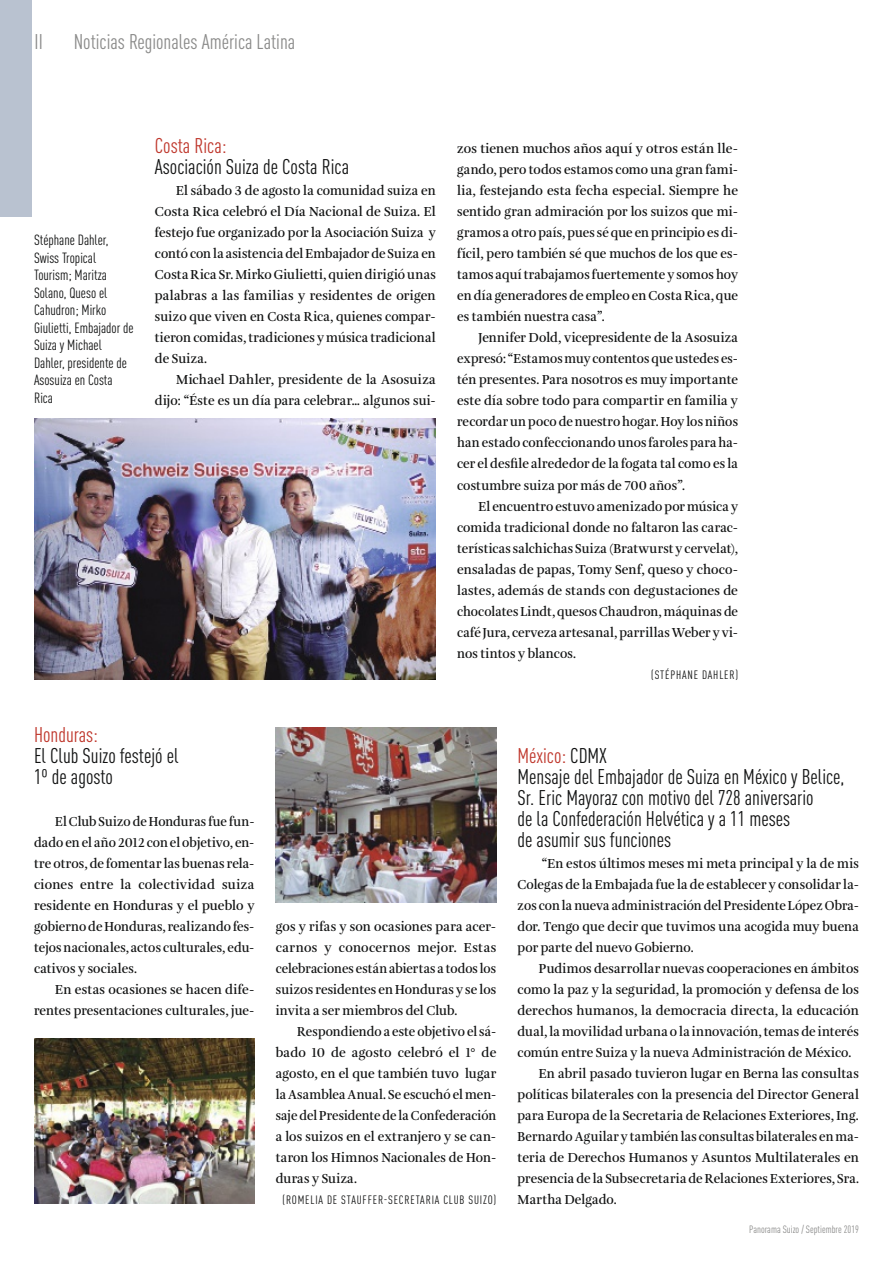
<style>
.page{position:relative;width:893px;height:1263px;background:#fff}
.page>*{position:absolute;margin:0;border:0;box-sizing:border-box;transform-origin:0 0}
.t1{font:condensed 21px/21px "DINOT";color:#111212}
.t2{font:condensed 21px "DINOT";color:#8a8a89}
.t3{font:condensed 21px "DINOT";color:#bf372c}
.t4{font:condensed 14.7px/17.5px "DINOT";color:#111212}
.t5{font:600 13.5px/21px "Amalia Pro";letter-spacing:.01em;color:#111212;text-align:justify;scale:.95 1}
.t6{font:600 13.5px/21px "Amalia Pro";letter-spacing:.01em;color:#111212;text-align:right}
.t7{font:600 13.5px/21px "Amalia Pro";letter-spacing:.01em;color:#111212;text-align:justify;scale:.94 1}
.t8{font:600 13.5px/21px "Amalia Pro";letter-spacing:.01em;color:#111212;text-align:justify;scale:.96 1}
.t9{font:condensed 12px "DINOT";letter-spacing:.07em;color:#111212}
.t10{font:condensed 10.5px "DINOT";color:#8a8a89}
.s1{color:#bf372c}
</style>
<div class="page">
<div style="left:0;top:0;width:32px;height:216px;background:#b9c2d0"></div>
<img style="left:34px;top:418px;width:402px;height:261px">
<img style="left:34px;top:1039px;width:221px;height:164px">
<img style="left:276px;top:727px;width:220px;height:175px">
<h1 class="t2" style="left:35px;top:30px;width:10px">II</h1>
<h1 class="t2" style="left:74px;top:30px;width:223px">Noticias Regionales América Latina</h1>
<p class="t4" style="left:34px;top:231px;width:101px">Stéphane Dahler,<br>Swiss Tropical<br>Tourism; Maritza<br>Solano, Queso el<br>Cahudron; Mirko<br>Giulietti, Embajador de<br>Suiza y Michael<br>Dahler, presidente de<br>Asosuiza en Costa<br>Rica</p>
<h1 class="t3" style="left:155px;top:134px;width:73px">Costa Rica:</h1>
<h1 class="t1" style="left:155px;top:156px;width:196px">Asociación Suiza de Costa Rica</h1>
<p class="t5" style="left:155px;top:181px;width:297px;text-indent:21px">El sábado 3 de agosto la comunidad suiza en Costa Rica celebró el Día Nacional de Suiza. El festejo fue organizado por la Asociación Suiza y contó con la asistencia del Embajador de Suiza en Costa Rica Sr. Mirko Giulietti, quien dirigió unas palabras a las familias y residentes de origen suizo que viven en Costa Rica, quienes compar&shy;tieron comidas, tradiciones y música tradicional de Suiza.</p>
<p class="t6" style="left:155px;top:370px;width:282px">Michael Dahler, presidente de la Asosuiza dijo: “Éste es un día para celebrar… algunos sui-</p>
<p class="t6" style="left:457px;top:139px;width:282px;text-align:justify">zos tienen muchos años aquí y otros están lle&shy;gando, pero todos estamos como una gran fami&shy;lia, festejando esta fecha especial. Siempre he sentido gran admiración por los suizos que mi&shy;gramos a otro país, pues sé que en principio es di&shy;fícil, pero también sé que muchos de los que es&shy;tamos aquí trabajamos fuertemente y somos hoy en día generadores de empleo en Costa Rica, que es también nuestra casa”.</p>
<p class="t5" style="left:457px;top:328px;width:297px;text-indent:21px">Jennifer Dold, vicepresidente de la Asosuiza expresó: “Estamos muy contentos que ustedes es&shy;tén presentes. Para nosotros es muy importante este día sobre todo para compartir en familia y recordar un poco de nuestro hogar. Hoy los niños han estado confeccionando unos faroles para ha&shy;cer el desfile alrededor de la fogata tal como es la costumbre suiza por más de 700 años”.</p>
<p class="t5" style="left:457px;top:496px;width:297px;text-indent:21px">El encuentro estuvo amenizado por música y comida tradicional donde no faltaron las carac&shy;terísticas salchichas Suiza (Bratwurst y cervelat), ensaladas de papas, Tomy Senf, queso y choco&shy;lastes, además de stands con degustaciones de chocolates Lindt, quesos Chaudron, máquinas de café Jura, cerveza artesanal, parrillas Weber y vi&shy;nos tintos y blancos.</p>
<p class="t9" style="left:651px;top:667px;width:88px">(STÉPHANE DAHLER)</p>
<h1 class="t3" style="left:34px;top:722px;width:66px">Honduras:</h1>
<h1 class="t1" style="left:34px;top:744px;width:146px">El Club Suizo festejó el<br>1º de agosto</h1>
<p class="t7" style="left:34px;top:811px;width:236px;text-indent:21px">El Club Suizo de Honduras fue fun&shy;dado en el año 2012 con el objetivo, en&shy;tre otros, de fomentar las buenas rela&shy;ciones entre la colectividad suiza residente en Honduras y el pueblo y gobierno de Honduras, realizando fes&shy;tejos nacionales, actos culturales, edu&shy;cativos y sociales.</p>
<p class="t6" style="left:34px;top:979px;width:222px">En estas ocasiones se hacen dife&shy;rentes presentaciones culturales, jue-</p>
<p class="t8" style="left:276px;top:916px;width:231px">gos y rifas y son ocasiones para acer&shy;carnos y conocernos mejor. Estas celebraciones están abiertas a todos los suizos residentes en Honduras y se los invita a ser miembros del Club.</p>
<p class="t7" style="left:276px;top:1021px;width:236px;text-indent:21px">Respondiendo a este objetivo el sá&shy;bado 10 de agosto celebró el 1° de agosto, en el que también tuvo lugar la Asamblea Anual. Se escuchó el men&shy;saje del Presidente de la Confederación a los suizos en el extranjero y se can&shy;taron los Himnos Nacionales de Hon&shy;duras y Suiza.</p>
<p class="t9" style="left:283px;top:1192px;width:215px">(ROMELIA DE STAUFFER-SECRETARIA CLUB SUIZO)</p>
<h1 class="t1" style="left:518px;top:744px;width:328px"><span class="s1">México:</span> CDMX<br>Mensaje del Embajador de Suiza en México y Belice, Sr. Eric Mayoraz con motivo del 728 aniversario<br>de la Confederación Helvética y a 11 meses<br>de asumir sus funciones</h1>
<p class="t5" style="left:518px;top:853px;width:361px;text-indent:24px">“En estos últimos meses mi meta principal y la de mis Colegas de la Embajada fue la de establecer y consolidar la&shy;zos con la nueva administración del Presidente López Obra&shy;dor. Tengo que decir que tuvimos una acogida muy buena por parte del nuevo Gobierno.</p>
<p class="t5" style="left:539px;top:958px;width:338px">Pudimos desarrollar nuevas cooperaciones en ámbitos</p>
<p class="t8" style="left:518px;top:979px;width:357px">como la paz y la seguridad, la promoción y defensa de los</p>
<p class="t6" style="left:518px;top:1000px;width:343px">derechos humanos, la democracia directa, la educación</p>
<p class="t5" style="left:518px;top:1021px;width:361px">dual, la movilidad urbana o la innovación, temas de interés</p>
<p class="t5" style="left:518px;top:1042px;width:353px">común entre Suiza y la nueva Administración de México.</p>
<p class="t8" style="left:539px;top:1063px;width:335px">En abril pasado tuvieron lugar en Berna las consultas</p>
<p class="t8" style="left:518px;top:1084px;width:357px">políticas bilaterales con la presencia del Director General</p>
<p class="t5" style="left:518px;top:1105px;width:361px">para Europa de la Secretaria de Relaciones Exteriores, Ing.</p>
<p class="t7" style="left:518px;top:1126px;width:365px">Bernardo Aguilar y también las consultas bilaterales en ma-</p>
<p class="t6" style="left:518px;top:1147px;width:343px">teria de Derechos Humanos y Asuntos Multilaterales en</p>
<p class="t5" style="left:518px;top:1168px;width:361px">presencia de la Subsecretaria de Relaciones Exteriores, Sra.</p>
<p class="t5" style="left:518px;top:1189px;width:106px">Martha Delgado.</p>
<p class="t10" style="left:749px;top:1223px;width:111px">Panorama Suizo / Septiembre 2019</p>
</div>
